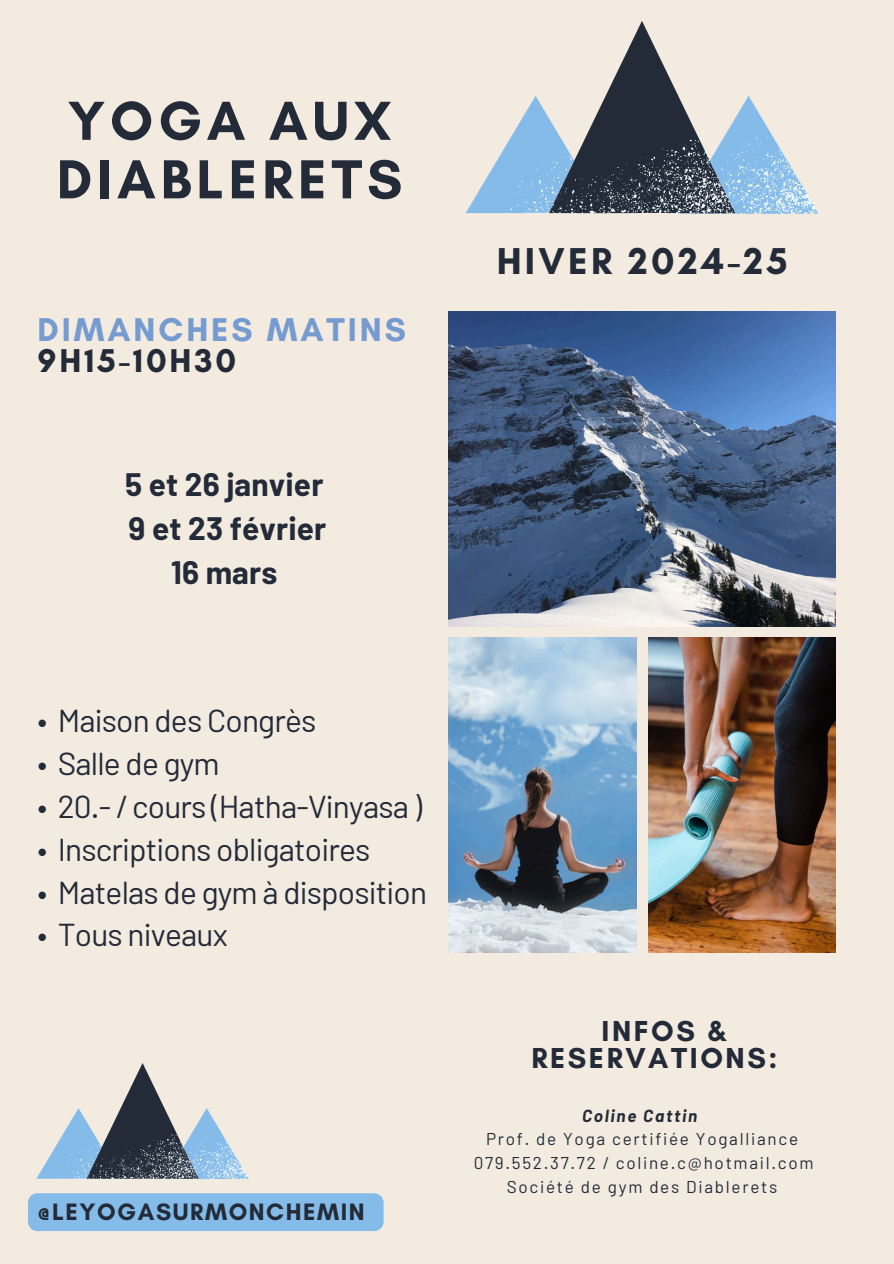
<style>
.page{position:relative;width:894px;height:1264px;background:#fff}
.page>*{position:absolute;margin:0;border:0;box-sizing:border-box;transform-origin:0 0}
.t1{font:700 55.95px/58.5px "Glacial Indifference";letter-spacing:.085em;color:#232b39}
.t2{font:700 38.1px "Glacial Indifference";letter-spacing:.085em;color:#232b39}
.t3{font:700 33.6px/30.3px "Glacial Indifference";letter-spacing:.085em;color:#759bd1}
.t4{font:31.65px "Barlow";letter-spacing:-.025em;color:#232b39}
.t5{font:700 31.65px/43.8px "Barlow";letter-spacing:.005em;color:#232b39;text-align:center}
.t6{font:700 29.4px/27px "Glacial Indifference";letter-spacing:.085em;color:#232b39}
.t7{font:700 24.15px "Glacial Indifference";letter-spacing:.065em;color:#232b39}
.t8{font:17.1px "Barlow";letter-spacing:.1em;color:#232b39}
.t9{font:italic 700 17.1px "Barlow";letter-spacing:.1em;color:#232b39}
.s1{color:#232b39}
</style>
<div class="page">
<div style="left:0;top:0;width:893px;height:1263px;background:#f3ebe0"></div>
<img style="left:449px;top:637px;width:187px;height:315px">
<img style="left:648px;top:637px;width:186px;height:315px">
<img style="left:449px;top:311px;width:385px;height:315px">
<svg style="left:466px;top:21px;width:352px;height:192px"></svg>
<div style="left:28px;top:1193px;width:355px;height:37px;background:#84bbe9"></div>
<svg style="left:37px;top:1063px;width:211px;height:115px"></svg>
<p class="t1" style="left:57px;top:91px;width:347px">YOGA AUX<br>DIABLERETS</p>
<h5 class="t3" style="left:38px;top:314px;width:370px">DIMANCHES MATINS<br><span class="s1">9H15-10H30</span></h5>
<p class="t5" style="left:125px;top:462px;width:203px">5 et 26 janvier<br>9 et 23 février<br>16 mars</p>
<h1 class="t4" style="left:38px;top:700px;width:280px">• Maison des Congrès</h1>
<h1 class="t4" style="left:38px;top:743px;width:184px">• Salle de gym</h1>
<h1 class="t4" style="left:38px;top:786px;width:386px">• 20.- / cours (Hatha-Vinyasa )</h1>
<h1 class="t4" style="left:38px;top:829px;width:334px">• Inscriptions obligatoires</h1>
<h1 class="t4" style="left:38px;top:871px;width:391px">• Matelas de gym à disposition</h1>
<h1 class="t4" style="left:38px;top:914px;width:192px">• Tous niveaux</h1>
<h3 class="t7" style="left:38px;top:1196px;width:328px">@LEYOGASURMONCHEMIN</h3>
<h4 class="t2" style="left:496px;top:238px;width:292px">HIVER 2024-25</h4>
<h2 class="t6" style="left:531px;top:1016px;width:248px;text-indent:70px">INFOS &amp;<br>RESERVATIONS:</h2>
<p class="t9" style="left:582px;top:1104px;width:117px">Coline Cattin</p>
<p class="t8" style="left:486px;top:1128px;width:313px">Prof. de Yoga certifiée Yogalliance</p>
<h6 class="t8" style="left:473px;top:1151px;width:341px">079.552.37.72 / coline.c@hotmail.com</h6>
<p class="t8" style="left:506px;top:1175px;width:272px">Société de gym des Diablerets</p>
</div>
